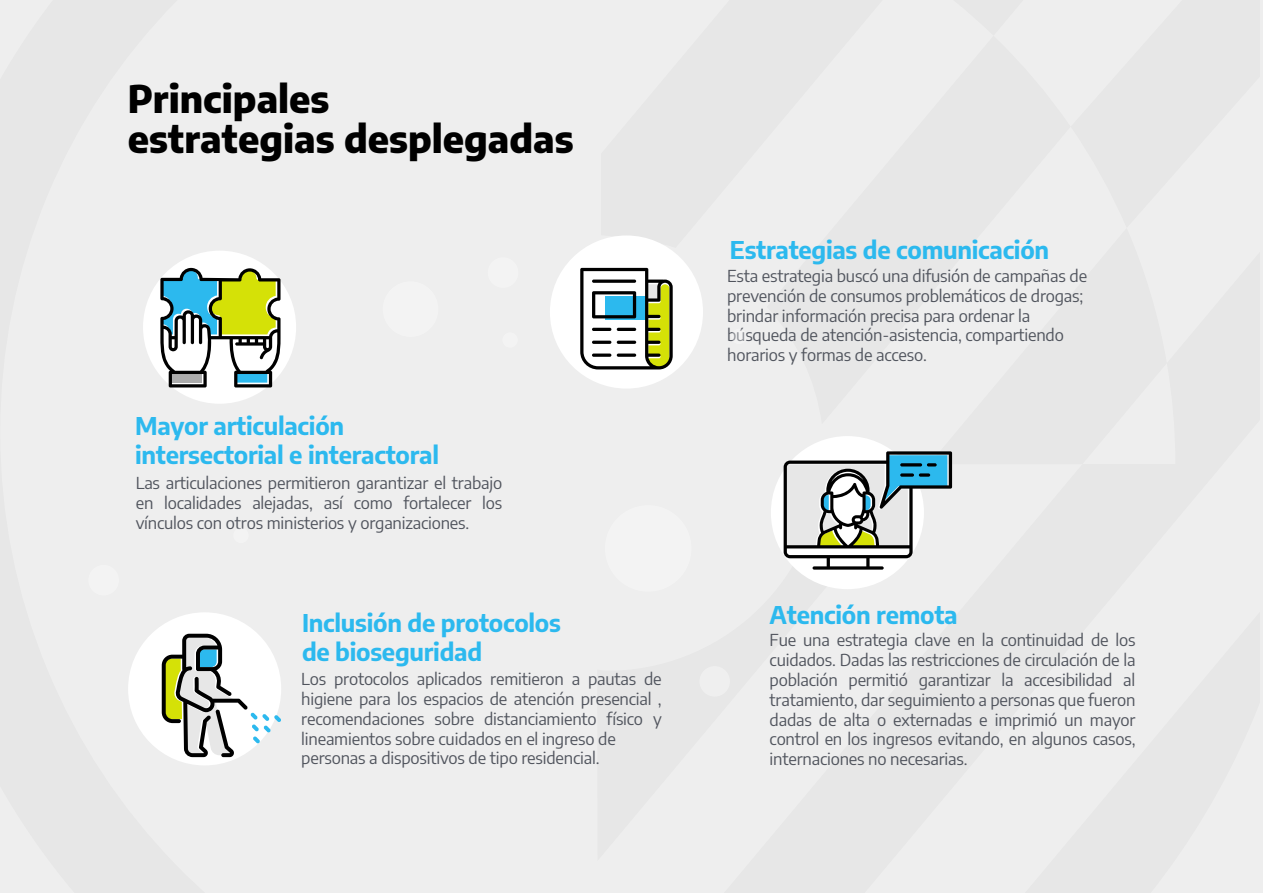
<style>
.page{position:relative;width:1263px;height:893px;background:#fff}
.page>*{position:absolute;margin:0;border:0;box-sizing:border-box;transform-origin:0 0}
.t1{font:800 37.5px/40.5px "Encode Sans";color:#000}
.t2{font:700 24px/28.8px "Encode Sans";letter-spacing:-.01em;color:#2cb9ee}
.t3{font:16.5px/19.8px "Encode Sans";letter-spacing:-.01em;color:#50545d;text-align:justify}
</style>
<div class="page">
<div style="left:0;top:0;width:1259px;height:893px;background:#eee"></div>
<div style="left:128px;top:612px;width:153px;height:153px;background:#fff;border-radius:50%"></div>
<svg style="left:162px;top:634px;width:119px;height:123px"></svg>
<div style="left:550px;top:235px;width:153px;height:154px;background:#fff;border-radius:50%"></div>
<svg style="left:580px;top:268px;width:93px;height:101px"></svg>
<div style="left:143px;top:251px;width:153px;height:153px;background:#fff;border-radius:50%"></div>
<svg style="left:160px;top:268px;width:121px;height:119px"></svg>
<div style="left:771px;top:436px;width:153px;height:153px;background:#fff;border-radius:50%"></div>
<svg style="left:784px;top:451px;width:168px;height:119px"></svg>
<hr style="left:900px;top:463px;width:22px;height:3px;background:#000;border-radius:2px">
<svg style="left:900px;top:473px;width:14px;height:4px"></svg>
<div style="left:383px;top:281px;width:55px;height:56px;background:#f3f3f3;border-radius:50%"></div>
<div style="left:605px;top:505px;width:86px;height:87px;background:#f3f3f3;border-radius:50%"></div>
<div style="left:488px;top:257px;width:30px;height:31px;background:#f3f3f3;border-radius:50%"></div>
<div style="left:699px;top:666px;width:31px;height:31px;background:#efefef;border-radius:50%"></div>
<div style="left:88px;top:565px;width:31px;height:30px;background:#f3f3f3;border-radius:50%"></div>
<div style="left:502px;top:332px;width:16px;height:16px;background:#f3f3f3;border-radius:50%"></div>
<div style="left:731px;top:329px;width:16px;height:15px;background:#f3f3f3;border-radius:50%"></div>
<div style="left:233px;top:528px;width:16px;height:15px;background:#f3f3f3;border-radius:50%"></div>
<h1 class="t1" style="left:128px;top:76px;width:447px">Principales<br>estrategias desplegadas</h1>
<h2 class="t2" style="left:135px;top:410px;width:305px">Mayor articulación intersectorial e interactoral</h2>
<p class="t3" style="left:136px;top:472px;width:368px">Las articulaciones permitieron garantizar el trabajo en localidades alejadas, así como fortalecer los vínculos con otros ministerios y organizaciones.</p>
<h2 class="t2" style="left:302px;top:607px;width:260px">Inclusión de protocolos de bioseguridad</h2>
<p class="t3" style="left:301px;top:668px;width:362px;text-align:left">Los protocolos aplicados remitieron a pautas de higiene para los espacios de atención presencial , recomendaciones sobre distanciamiento físico y lineamientos sobre cuidados en el ingreso de personas a dispositivos de tipo residencial.</p>
<h2 class="t2" style="left:730px;top:234px;width:321px">Estrategias de comunicación</h2>
<p class="t3" style="left:727px;top:265px;width:361px;text-align:left">Esta estrategia buscó una difusión de campañas de prevención de consumos problemáticos de drogas; brindar información precisa para ordenar la búsqueda de atención-asistencia, compartiendo horarios y formas de acceso.</p>
<h2 class="t2" style="left:770px;top:599px;width:189px">Atención remota</h2>
<p class="t3" style="left:770px;top:629px;width:367px">Fue una estrategia clave en la continuidad de los cuidados. Dadas las restricciones de circulación de la población permitió garantizar la accesibilidad al tratamiento, dar seguimiento a personas que fueron dadas de alta o externadas e imprimió un mayor control en los ingresos evitando, en algunos casos, internaciones no necesarias.</p>
</div>
